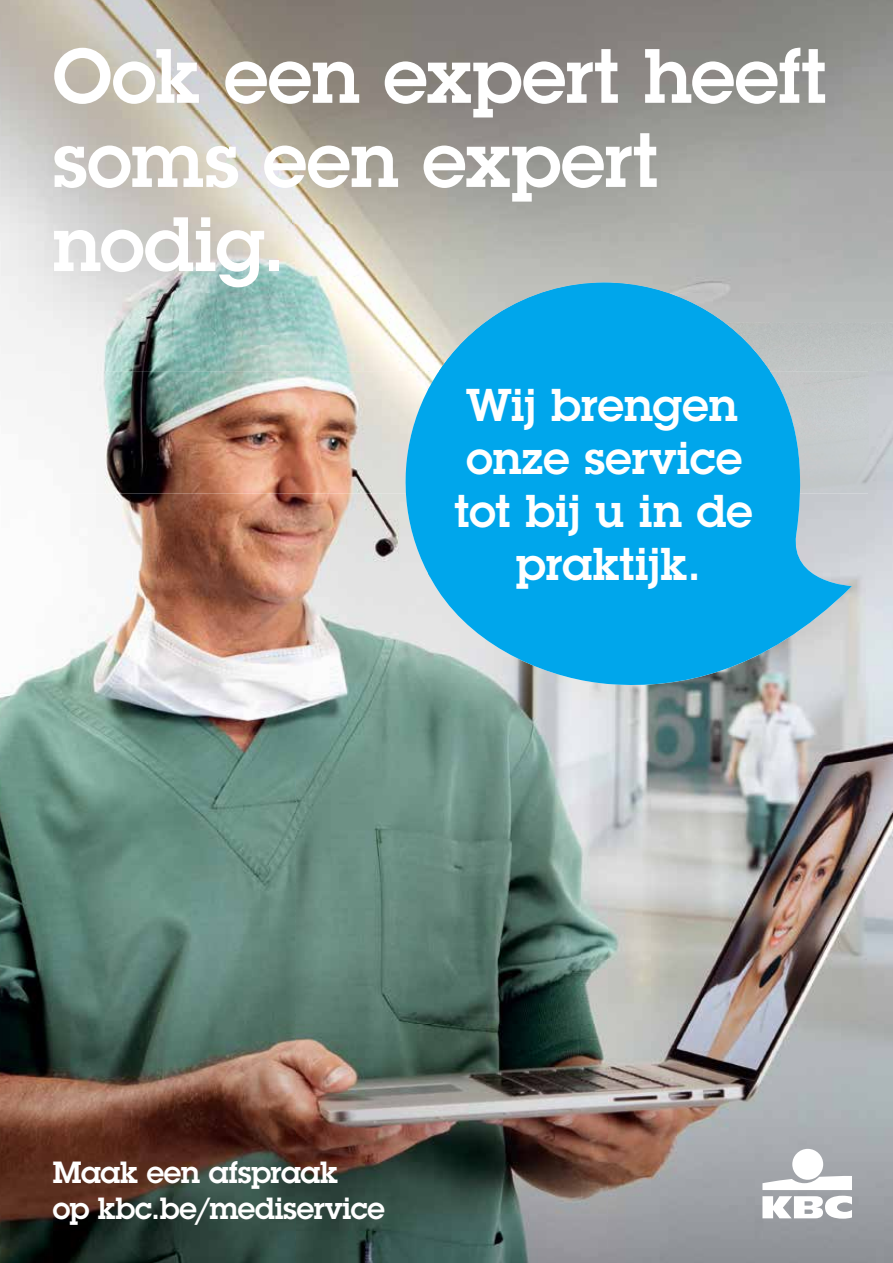
<style>
.page{position:relative;width:893px;height:1263px;background:#fff}
.page>*{position:absolute;margin:0;border:0;box-sizing:border-box;transform-origin:0 0}
.t1{font:600 75.3px/84.2px "Lubalin Graph Std";letter-spacing:-.005em;color:#fff}
.t2{font:600 45px/52.9px "Lubalin Graph Std";color:#fff;text-align:center}
.t3{font:600 30px/36px "Lubalin Graph Std";letter-spacing:-.01em;color:#fff}
</style>
<div class="page">
<img style="left:0;top:493px;width:893px;height:770px">
<img style="left:61px;top:371px;width:317px;height:122px">
<div style="left:792px;top:1149px;width:31px;height:31px;background:#fff;border-radius:50%"></div>
<svg style="left:762px;top:1176px;width:90px;height:14px"></svg>
<svg style="left:762px;top:1196px;width:90px;height:23px"></svg>
<svg style="left:378px;top:371px;width:474px;height:317px;background:#34afe2"></svg>
<img style="left:0;top:0;width:893px;height:224px">
<img style="left:0;top:224px;width:498px;height:147px">
<img style="left:439px;top:283px;width:331px;height:88px">
<svg style="left:0;top:0;width:7px;height:3px"></svg>
<h1 class="t1" style="left:53px;top:33px;width:776px">Ook een expert heeft soms een expert nodig.</h1>
<p class="t2" style="left:454px;top:378px;width:300px">Wij brengen onze service tot bij u in de praktijk.</p>
<p class="t3" style="left:53px;top:1153px;width:334px">Maak een afspraak<br>op kbc.be/mediservice</p>
</div>
